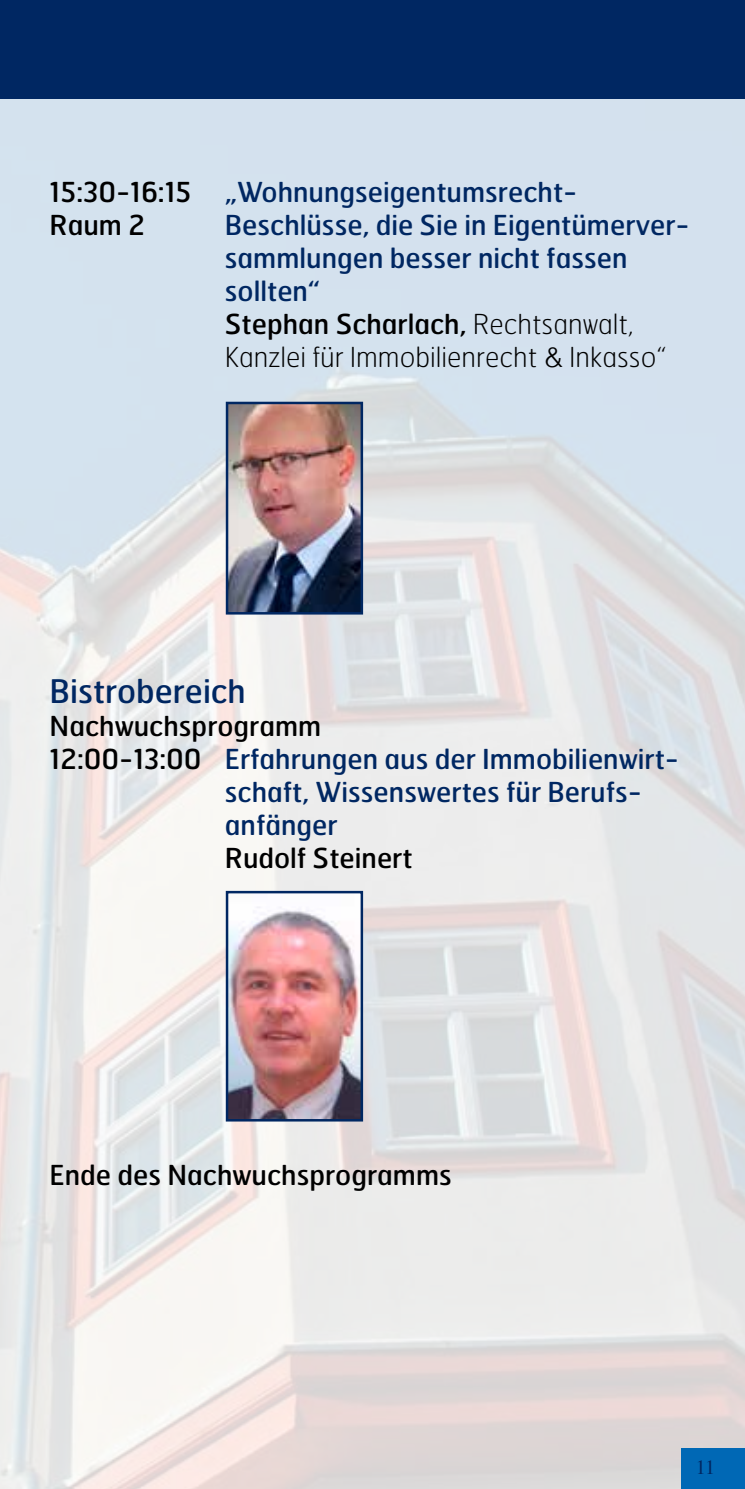
<style>
.page{position:relative;width:745px;height:1489px;background:#fff}
.page>*{position:absolute;margin:0;border:0;box-sizing:border-box;transform-origin:0 0}
.t1{font:32.5px "Hermes";color:#002762}
.t2{font:27.5px/33px "Hermes";color:#002762}
.t3{font:27.5px "Hermes";color:#000}
.t4{font:20px "Times";color:#002762}
.s1{color:#000}
.s2{font-weight:100;color:#000}
.s3{font-family:"Helvetica";font-weight:300;color:#000}
</style>
<div class="page">
<img style="left:0;top:99px;width:744px;height:1389px">
<div style="left:680px;top:1447px;width:64px;height:41px;background:#0068b5"></div>
<div style="left:0;top:0;width:744px;height:99px;background:#002762"></div>
<img style="left:229px;top:405px;width:131px;height:206px">
<div style="left:226px;top:402px;width:137px;height:212px;border:2px solid #002762"></div>
<img style="left:229px;top:893px;width:131px;height:225px">
<div style="left:226px;top:890px;width:137px;height:231px;border:2px solid #002762"></div>
<p class="t2" style="left:50px;top:174px;width:529px"><span class="s1">15:30-16:15</span> „Wohnungseigentumsrecht-<br><span class="s1">Raum 2</span></p>
<p class="t2" style="left:225px;top:207px;width:466px">Beschlüsse, die Sie in Eigentümerver&shy;sammlungen besser nicht fassen sollten“<br><span class="s1">Stephan Scharlach,</span> <span class="s2">Rechtsanwalt,<br>Kanzlei für Immobilienrecht</span> <span class="s3">&amp;</span> <span class="s2">Inkasso“</span></p>
<p class="t1" style="left:50px;top:670px;width:198px">Bistrobereich</p>
<p class="t3" style="left:50px;top:708px;width:273px">Nachwuchsprogramm</p>
<p class="t2" style="left:50px;top:741px;width:630px"><span class="s1">12:00-13:00</span> Erfahrungen aus der Immobilienwirt-</p>
<p class="t2" style="left:225px;top:774px;width:418px">schaft, Wissenswertes für Berufs-</p>
<p class="t2" style="left:225px;top:807px;width:114px">anfänger</p>
<p class="t3" style="left:225px;top:840px;width:189px">Rudolf Steinert</p>
<p class="t3" style="left:50px;top:1156px;width:403px">Ende des Nachwuchsprogramms</p>
<p class="t4" style="left:695px;top:1447px;width:21px">11</p>
</div>
